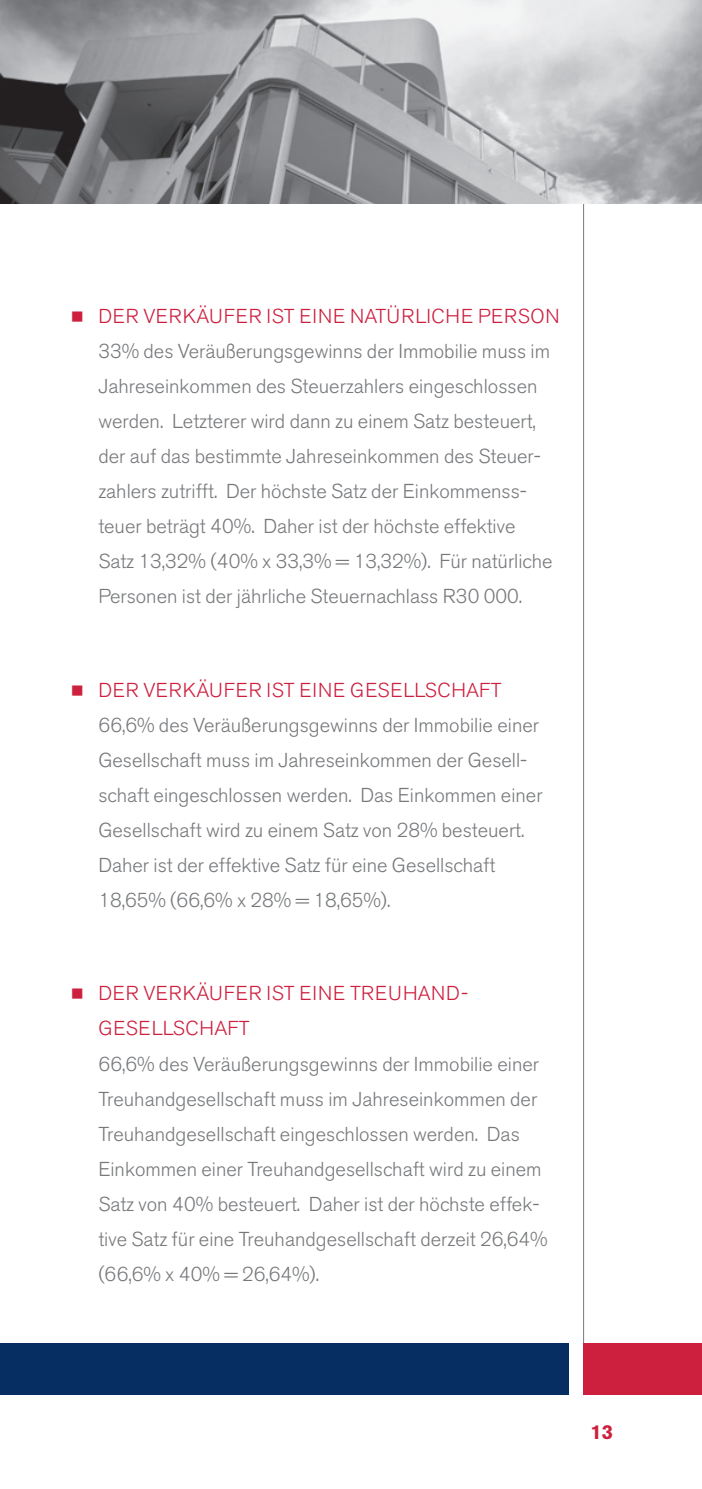
<style>
.page{position:relative;width:702px;height:1489px;background:#fff}
.page>*{position:absolute;margin:0;border:0;box-sizing:border-box;transform-origin:0 0}
.t1{font:300 20px/35px "Akzidenz Grotesk BE";color:#76787b}
.t2{font:300 20px/35px "Akzidenz Grotesk BE";letter-spacing:.03em;color:#cd1f3e}
.t3{font:700 20px "Akzidenz Grotesk BE";color:#cd1f3e}
.s1{color:#cd1f3e}
</style>
<div class="page">
<div style="left:0;top:1343px;width:568px;height:51px;background:#072e62"></div>
<hr style="left:583px;top:203px;width:1px;height:1191px;background:#76787b">
<hr style="left:0;top:203px;width:702px;height:1px;background:#76787b">
<div style="left:583px;top:1343px;width:119px;height:51px;background:#cd1f3e"></div>
<img style="left:0;top:0;width:702px;height:203px">
<p class="t1" style="left:98px;top:298px;width:462px;text-indent:-27px"><span class="s1">■ DER VERKÄUFER IST EINE NATÜRLICHE PERSON </span>33% des Veräußerungsgewinns der Immobilie muss im Jahreseinkommen des Steuerzahlers eingeschlossen werden. Letzterer wird dann zu einem Satz besteuert, der auf das bestimmte Jahreseinkommen des Steuer&shy;zahlers zutrifft. Der höchste Satz der Einkommenss&shy;teuer beträgt 40%. Daher ist der höchste effektive<br>Satz 13,32% (40% x 33,3% = 13,32%). Für natürliche Personen ist der jährliche Steuernachlass R30 000.</p>
<p class="t1" style="left:98px;top:672px;width:446px;text-indent:-27px"><span class="s1">■ DER VERKÄUFER IST EINE GESELLSCHAFT </span>66,6% des Veräußerungsgewinns der Immobilie einer Gesellschaft muss im Jahreseinkommen der Gesell&shy;schaft eingeschlossen werden. Das Einkommen einer Gesellschaft wird zu einem Satz von 28% besteuert.<br>Daher ist der effektive Satz für eine Gesellschaft 18,65% (66,6% x 28% = 18,65%).</p>
<p class="t2" style="left:98px;top:976px;width:371px;text-indent:-27px">■ DER VERKÄUFER IST EINE TREUHAND-<br>GESELLSCHAFT</p>
<p class="t1" style="left:98px;top:1046px;width:451px">66,6% des Veräußerungsgewinns der Immobilie einer Treuhandgesellschaft muss im Jahreseinkommen der Treuhandgesellschaft eingeschlossen werden. Das Einkommen einer Treuhandgesellschaft wird zu einem Satz von 40% besteuert. Daher ist der höchste effek&shy;tive Satz für eine Treuhandgesellschaft derzeit 26,64% (66,6% x 40% = 26,64%).</p>
<p class="t3" style="left:590px;top:1419px;width:24px">13</p>
</div>
